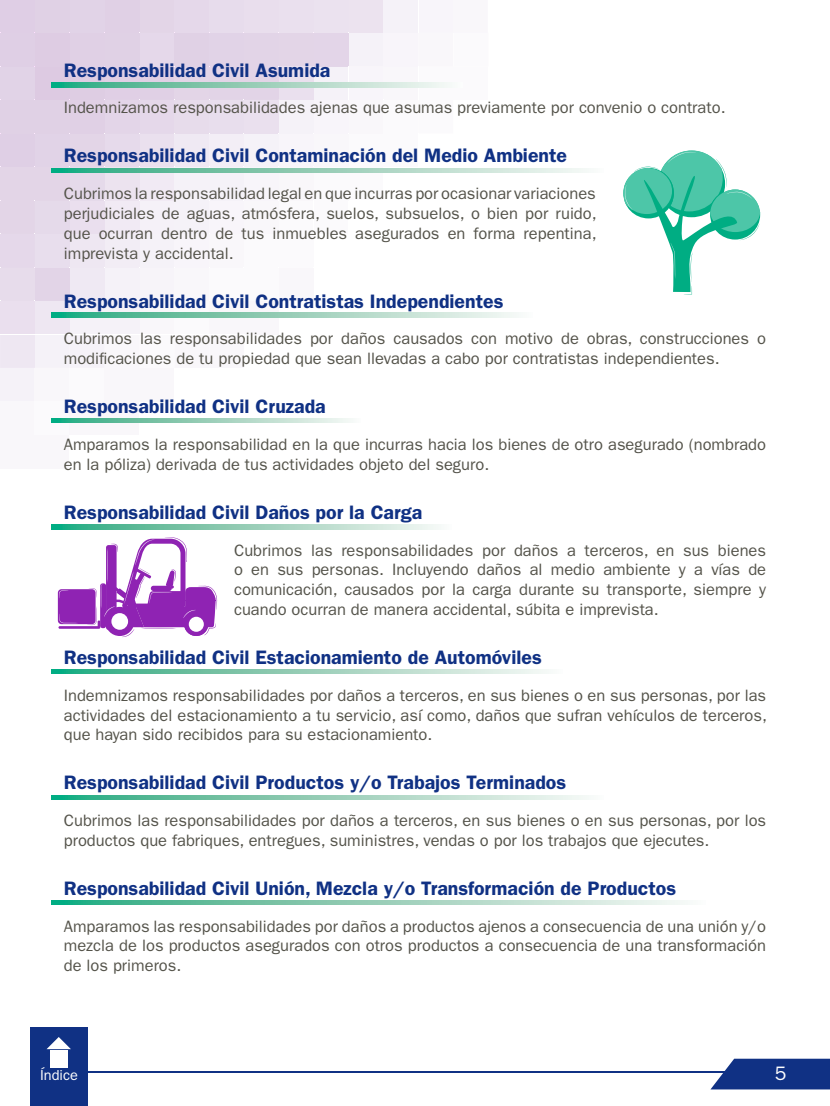
<style>
.page{position:relative;width:830px;height:1106px;background:#fff}
.page>*{position:absolute;margin:0;border:0;box-sizing:border-box;transform-origin:0 0}
.Párrafo_Full{font:600 19.5px "ITC Franklin Gothic Std";color:#103184}
.t1{font:19.5px "ITC Franklin Gothic Std";color:#fff}
.Párrafo_Full-2{font:16.5px/19.8px "ITC Franklin Gothic Std";color:#54534a;text-align:justify}
.t2{font:14.55px "ITC Franklin Gothic Std";color:#fff}
</style>
<div class="page">
<hr style="left:73px;top:1071px;width:756px;height:2px;background:#103184">
<svg style="left:711px;top:1058px;width:118px;height:31px"></svg>
<div style="left:30px;top:1027px;width:57px;height:79px;background:#103184"></div>
<div style="left:50px;top:1050px;width:17px;height:17px;background:#fff"></div>
<svg style="left:47px;top:1037px;width:24px;height:12px"></svg>
<div style="left:139px;top:368px;width:35px;height:33px;background:#f7f4f9"></div>
<div style="left:104px;top:368px;width:35px;height:33px;background:#f7f4f9"></div>
<div style="left:69px;top:368px;width:35px;height:33px;background:#faf8fb"></div>
<div style="left:34px;top:368px;width:35px;height:33px;background:#f7f4f9"></div>
<div style="left:0;top:368px;width:34px;height:33px;background:#f2edf5"></div>
<div style="left:104px;top:401px;width:35px;height:34px;background:#f7f4f9"></div>
<div style="left:69px;top:401px;width:35px;height:34px;background:#f7f4f9"></div>
<div style="left:34px;top:401px;width:35px;height:34px;background:#faf8fb"></div>
<div style="left:0;top:401px;width:34px;height:34px;background:#f7f4f9"></div>
<div style="left:34px;top:435px;width:35px;height:33px;background:#f7f4f9"></div>
<div style="left:0;top:435px;width:34px;height:33px;background:#f7f4f9"></div>
<svg style="left:0;top:0;width:488px;height:368px"></svg>
<svg style="left:52px;top:83px;width:410px;height:4px;background:#93cfb9"></svg>
<svg style="left:52px;top:168px;width:535px;height:4px;background:#90ceb7"></svg>
<svg style="left:52px;top:313px;width:465px;height:4px;background:#90ceb7"></svg>
<svg style="left:52px;top:418px;width:299px;height:5px"></svg>
<svg style="left:52px;top:525px;width:387px;height:4px;background:#90ceb7"></svg>
<svg style="left:52px;top:669px;width:495px;height:4px;background:#90ceb7"></svg>
<svg style="left:52px;top:795px;width:535px;height:5px;background:#90ceb7"></svg>
<svg style="left:52px;top:900px;width:633px;height:4px;background:#90ceb7"></svg>
<svg style="left:623px;top:150px;width:137px;height:144px"></svg>
<svg style="left:58px;top:537px;width:159px;height:100px"></svg>
<p class="Párrafo_Full" style="left:64px;top:58px;width:268px">Responsabilidad Civil Asumida</p>
<p class="Párrafo_Full-2" style="left:64px;top:98px;width:663px">Indemnizamos responsabilidades ajenas que asumas previamente por convenio o contrato.</p>
<p class="Párrafo_Full" style="left:64px;top:144px;width:504px">Responsabilidad Civil Contaminación del Medio Ambiente</p>
<p class="Párrafo_Full-2" style="left:64px;top:184px;width:534px">Cubrimos la responsabilidad legal en que incurras por ocasionar variaciones perjudiciales de aguas, atmósfera, suelos, subsuelos, o bien por ruido, que ocurran dentro de tus inmuebles asegurados en forma repentina, imprevista y accidental.</p>
<p class="Párrafo_Full" style="left:64px;top:289px;width:441px">Responsabilidad Civil Contratistas Independientes</p>
<p class="Párrafo_Full-2" style="left:64px;top:329px;width:703px">Cubrimos las responsabilidades por daños causados con motivo de obras, construcciones o modificaciones de tu propiedad que sean llevadas a cabo por contratistas independientes.</p>
<p class="Párrafo_Full" style="left:64px;top:395px;width:263px">Responsabilidad Civil Cruzada</p>
<p class="Párrafo_Full-2" style="left:64px;top:434px;width:703px">Amparamos la responsabilidad en la que incurras hacia los bienes de otro asegurado (nombrado en la póliza) derivada de tus actividades objeto del seguro.</p>
<p class="Párrafo_Full" style="left:64px;top:500px;width:360px">Responsabilidad Civil Daños por la Carga</p>
<p class="Párrafo_Full-2" style="left:234px;top:540px;width:533px">Cubrimos las responsabilidades por daños a terceros, en sus bienes o en sus personas. Incluyendo daños al medio ambiente y a vías de comunicación, causados por la carga durante su transporte, siempre y cuando ocurran de manera accidental, súbita e imprevista.</p>
<p class="Párrafo_Full" style="left:64px;top:645px;width:479px">Responsabilidad Civil Estacionamiento de Automóviles</p>
<p class="Párrafo_Full-2" style="left:64px;top:685px;width:704px">Indemnizamos responsabilidades por daños a terceros, en sus bienes o en sus personas, por las actividades del estacionamiento a tu servicio, así como, daños que sufran vehículos de terceros, que hayan sido recibidos para su estacionamiento.</p>
<p class="Párrafo_Full" style="left:64px;top:771px;width:503px">Responsabilidad Civil Productos y/o Trabajos Terminados</p>
<p class="Párrafo_Full-2" style="left:64px;top:810px;width:703px">Cubrimos las responsabilidades por daños a terceros, en sus bienes o en sus personas, por los productos que fabriques, entregues, suministres, vendas o por los trabajos que ejecutes.</p>
<p class="Párrafo_Full" style="left:64px;top:876px;width:613px">Responsabilidad Civil Unión, Mezcla y/o Transformación de Productos</p>
<p class="Párrafo_Full-2" style="left:64px;top:916px;width:703px">Amparamos las responsabilidades por daños a productos ajenos a consecuencia de una unión y/o mezcla de los productos asegurados con otros productos a consecuencia de una transformación de los primeros.</p>
<p class="t2" style="left:40px;top:1066px;width:39px">Índice</p>
<p class="t1" style="left:774px;top:1061px;width:13px">5</p>
</div>
